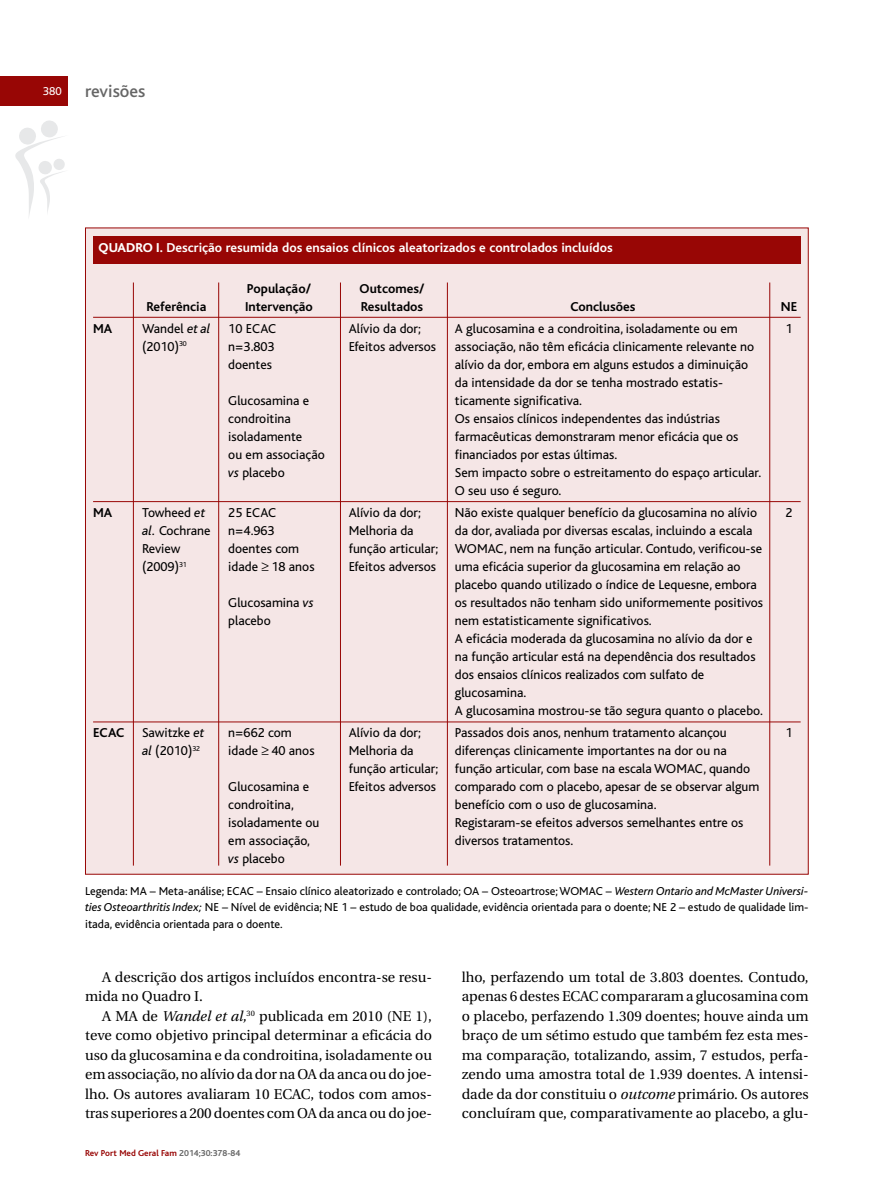
<style>
.page{position:relative;width:881px;height:1191px;background:#fff}
.page>*{position:absolute;margin:0;border:0;box-sizing:border-box;transform-origin:0 0}
.t1{font:500 18px "Bliss";color:#666}
.t2{font:14.25px/19.5px "Utopia";color:#000;text-align:justify}
.t3{font:13.5px/18px "Bliss";color:#000}
.t4{font:700 13.5px "Bliss";color:#fff}
.t5{font:700 13.5px "Bliss";color:#000}
.t6{font:12px/16.5px "Bliss";color:#000;text-align:justify}
.t7{font:12px "Bliss";color:#fff}
.t8{font:700 9px "Bliss";color:#980605}
.s1{font-weight:800}
.s2{font-style:italic}
.s3{color:#666}
</style>
<div class="page">
<svg style="left:15px;top:120px;width:50px;height:95px"></svg>
<div style="left:0;top:77px;width:68px;height:29px;background:#980605"></div>
<div style="left:86px;top:228px;width:721px;height:646px;background:#f5e6e6"></div>
<hr style="left:93px;top:317px;width:707px;height:1px;background:#980605">
<hr style="left:93px;top:501px;width:707px;height:1px;background:#980605">
<hr style="left:93px;top:721px;width:707px;height:1px;background:#980605">
<div style="left:93px;top:236px;width:707px;height:28px;background:#980605"></div>
<hr style="left:133px;top:282px;width:1px;height:583px;background:#980605">
<hr style="left:218px;top:282px;width:1px;height:583px;background:#980605">
<hr style="left:340px;top:282px;width:1px;height:583px;background:#980605">
<hr style="left:447px;top:282px;width:1px;height:583px;background:#980605">
<hr style="left:769px;top:282px;width:1px;height:583px;background:#980605">
<p class="t7" style="left:43px;top:87px;width:20px">380</p>
<h1 class="t1" style="left:85px;top:85px;width:62px">revisões</h1>
<p class="t4" style="left:98px;top:243px;width:515px"><span class="s1">QUADRO I.</span> Descrição resumida dos ensaios clínicos aleatorizados e controlados incluídos</p>
<p class="t5" style="left:247px;top:284px;width:65px">População/</p>
<p class="t5" style="left:359px;top:284px;width:66px">Outcomes/</p>
<p class="t5" style="left:146px;top:302px;width:61px">Referência</p>
<p class="t5" style="left:245px;top:302px;width:69px">Intervenção</p>
<p class="t5" style="left:361px;top:302px;width:64px">Resultados</p>
<p class="t5" style="left:570px;top:302px;width:66px">Conclusões</p>
<p class="t5" style="left:780px;top:302px;width:18px">NE</p>
<p class="t5" style="left:93px;top:324px;width:21px">MA</p>
<p class="t3" style="left:142px;top:321px;width:70px">Wandel <span class="s2">et al</span></p>
<p class="t3" style="left:228px;top:321px;width:49px">10 ECAC</p>
<p class="t3" style="left:348px;top:321px;width:74px">Alívio da dor;</p>
<p class="t3" style="left:454px;top:321px;width:284px">A glucosamina e a condroitina, isoladamente ou em</p>
<p class="t3" style="left:785px;top:321px;width:9px">1</p>
<p class="t3" style="left:142px;top:339px;width:46px">(2010)<sup>30</sup></p>
<p class="t3" style="left:228px;top:339px;width:48px">n=3.803</p>
<p class="t3" style="left:348px;top:339px;width:89px">Efeitos adversos</p>
<p class="t3" style="left:454px;top:339px;width:301px">associação, não têm eficácia clinicamente relevante no</p>
<p class="t3" style="left:228px;top:357px;width:45px">doentes</p>
<p class="t3" style="left:454px;top:357px;width:295px">alívio da dor, embora em alguns estudos a diminuição da intensidade da dor se tenha mostrado estatis-</p>
<p class="t3" style="left:228px;top:393px;width:82px">Glucosamina e</p>
<p class="t3" style="left:454px;top:393px;width:128px">ticamente significativa.</p>
<p class="t3" style="left:228px;top:411px;width:64px">condroitina</p>
<p class="t3" style="left:454px;top:411px;width:266px">Os ensaios clínicos independentes das indústrias</p>
<p class="t3" style="left:228px;top:429px;width:75px">isoladamente</p>
<p class="t3" style="left:454px;top:429px;width:285px">farmacêuticas demonstraram menor eficácia que os</p>
<p class="t3" style="left:228px;top:447px;width:98px">ou em associação</p>
<p class="t3" style="left:454px;top:447px;width:164px">financiados por estas últimas.</p>
<p class="t3" style="left:228px;top:465px;width:58px"><span class="s2">vs</span> placebo</p>
<p class="t3" style="left:454px;top:465px;width:308px">Sem impacto sobre o estreitamento do espaço articular.<br>O seu uso é seguro.</p>
<p class="t5" style="left:93px;top:508px;width:21px">MA</p>
<p class="t3" style="left:142px;top:505px;width:65px">Towheed <span class="s2">et</span></p>
<p class="t3" style="left:228px;top:505px;width:49px">25 ECAC</p>
<p class="t3" style="left:348px;top:505px;width:74px">Alívio da dor;</p>
<p class="t3" style="left:454px;top:505px;width:303px">Não existe qualquer benefício da glucosamina no alívio</p>
<p class="t3" style="left:785px;top:505px;width:9px">2</p>
<p class="t3" style="left:142px;top:523px;width:70px"><span class="s2">al.</span> Cochrane</p>
<p class="t3" style="left:228px;top:523px;width:48px">n=4.963</p>
<p class="t3" style="left:348px;top:523px;width:66px">Melhoria da</p>
<p class="t3" style="left:454px;top:523px;width:299px">da dor, avaliada por diversas escalas, incluindo a escala</p>
<p class="t3" style="left:142px;top:541px;width:40px">Review</p>
<p class="t3" style="left:228px;top:541px;width:72px">doentes com</p>
<p class="t3" style="left:348px;top:541px;width:415px">função articular; WOMAC, nem na função articular. Contudo, verificou-se</p>
<p class="t3" style="left:142px;top:559px;width:46px">(2009)<sup>31</sup></p>
<p class="t3" style="left:228px;top:559px;width:88px">idade ≥ 18 anos</p>
<p class="t3" style="left:348px;top:559px;width:89px">Efeitos adversos</p>
<p class="t3" style="left:454px;top:559px;width:303px">uma eficácia superior da glucosamina em relação ao placebo quando utilizado o índice de Lequesne, embora</p>
<p class="t3" style="left:228px;top:595px;width:87px">Glucosamina <span class="s2">vs</span></p>
<p class="t3" style="left:454px;top:595px;width:309px">os resultados não tenham sido uniformemente positivos</p>
<p class="t3" style="left:228px;top:613px;width:44px">placebo</p>
<p class="t3" style="left:454px;top:613px;width:309px">nem estatisticamente significativos.<br>A eficácia moderada da glucosamina no alívio da dor e na função articular está na dependência dos resultados dos ensaios clínicos realizados com sulfato de glucosamina.<br>A glucosamina mostrou-se tão segura quanto o placebo.</p>
<p class="t5" style="left:93px;top:728px;width:33px">ECAC</p>
<p class="t3" style="left:142px;top:725px;width:64px">Sawitzke <span class="s2">et</span></p>
<p class="t3" style="left:228px;top:725px;width:65px">n=662 com</p>
<p class="t3" style="left:348px;top:725px;width:74px">Alívio da dor;</p>
<p class="t3" style="left:454px;top:725px;width:273px">Passados dois anos, nenhum tratamento alcançou</p>
<p class="t3" style="left:785px;top:725px;width:9px">1</p>
<p class="t3" style="left:142px;top:743px;width:60px"><span class="s2">al</span> (2010)<sup>32</sup></p>
<p class="t3" style="left:228px;top:743px;width:88px">idade ≥ 40 anos</p>
<p class="t3" style="left:348px;top:743px;width:66px">Melhoria da</p>
<p class="t3" style="left:348px;top:743px;width:403px;text-indent:106px">diferenças clinicamente importantes na dor ou na função articular; função articular, com base na escala WOMAC, quando</p>
<p class="t3" style="left:228px;top:779px;width:82px">Glucosamina e</p>
<p class="t3" style="left:348px;top:779px;width:89px">Efeitos adversos</p>
<p class="t3" style="left:454px;top:779px;width:306px">comparado com o placebo, apesar de se observar algum</p>
<p class="t3" style="left:228px;top:797px;width:67px">condroitina,</p>
<p class="t3" style="left:454px;top:797px;width:203px">benefício com o uso de glucosamina.</p>
<p class="t3" style="left:228px;top:815px;width:93px">isoladamente ou</p>
<p class="t3" style="left:454px;top:815px;width:290px">Registaram-se efeitos adversos semelhantes entre os</p>
<p class="t3" style="left:228px;top:833px;width:83px">em associação,</p>
<p class="t3" style="left:454px;top:833px;width:120px">diversos tratamentos.</p>
<p class="t3" style="left:228px;top:851px;width:58px"><span class="s2">vs</span> placebo</p>
<p class="t6" style="left:85px;top:884px;width:724px">Legenda: MA – Meta-análise; ECAC – Ensaio clínico aleatorizado e controlado; OA – Osteoartrose;WOMAC – <span class="s2">Western Ontario and McMaster Universi&shy;ties Osteoarthritis Index;</span> NE – Nível de evidência; NE 1 – estudo de boa qualidade, evidência orientada para o doente; NE 2 – estudo de qualidade lim&shy;itada, evidência orientada para o doente.</p>
<p class="t2" style="left:85px;top:968px;width:348px;text-indent:17px">A descrição dos artigos incluídos encontra-se resu&shy;mida no Quadro I.</p>
<p class="t2" style="left:85px;top:1007px;width:348px;text-indent:17px">A MA de <span class="s2">Wandel et al,</span><sup>30</sup> publicada em 2010 (NE 1), teve como objetivo principal determinar a eficácia do uso da glucosamina e da condroitina, isoladamente ou em associação, no alívio da dor na OA da anca ou do joe&shy;lho. Os autores avaliaram 10 ECAC, todos com amos&shy;tras superiores a 200 doentes com OA da anca ou do joe-</p>
<p class="t8" style="left:85px;top:1149px;width:157px">Rev Port Med Geral Fam <span class="s3">2014;30:378-84</span></p>
<p class="t2" style="left:461px;top:968px;width:348px">lho, perfazendo um total de 3.803 doentes. Contudo, apenas 6 destes ECAC compararam a glucosamina com o placebo, perfazendo 1.309 doentes; houve ainda um braço de um sétimo estudo que também fez esta mes&shy;ma comparação, totalizando, assim, 7 estudos, perfa&shy;zendo uma amostra total de 1.939 doentes. A intensi&shy;dade da dor constituiu o <span class="s2">outcome</span> primário. Os autores concluíram que, comparativamente ao placebo, a glu-</p>
</div>
